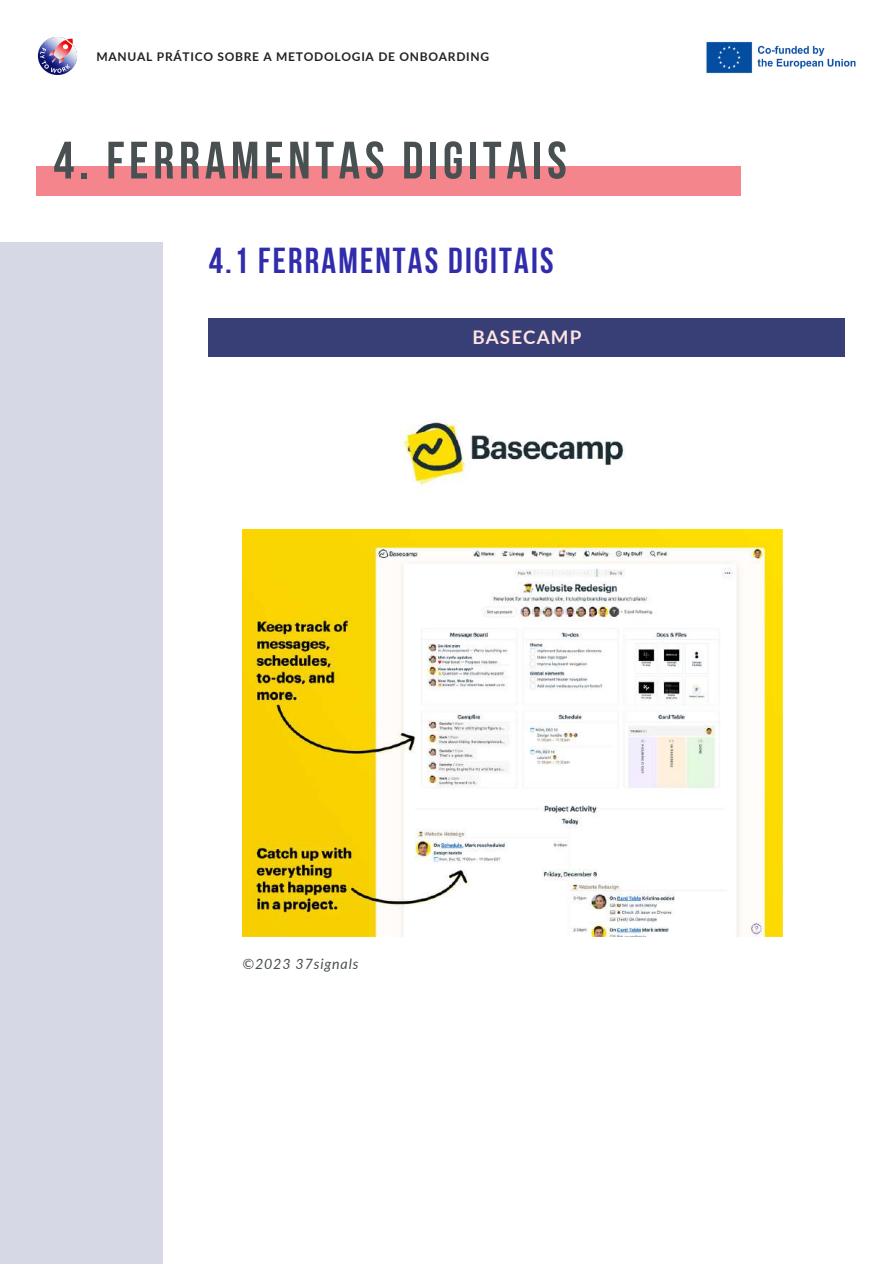
<style>
.page{position:relative;width:893px;height:1264px;background:#fff}
.page>*{position:absolute;margin:0;border:0;box-sizing:border-box;transform-origin:0 0}
.t1{font:700 52.5px "Bebas Neue";letter-spacing:.09em;color:#495052}
.t2{font:700 36px "Bebas Neue";letter-spacing:.06em;color:#312cac}
.t3{font:700 18.75px "Lato";letter-spacing:.06em;color:#ffe3e3}
.t4{font:italic 14.25px "Lato";letter-spacing:.06em;color:#495052}
.t5{font:700 12px "Lato";letter-spacing:.06em;color:#222}
</style>
<div class="page">
<div style="left:36px;top:166px;width:704px;height:30px;background:#f4858c"></div>
<div style="left:0;top:242px;width:162px;height:1021px;background:#d6d8e6"></div>
<div style="left:209px;top:318px;width:635px;height:39px;background:#383e76"></div>
<img style="left:400px;top:421px;width:224px;height:65px">
<img style="left:242px;top:529px;width:540px;height:407px">
<img style="left:37px;top:37px;width:40px;height:38px">
<img style="left:706px;top:41px;width:150px;height:33px">
<p class="t5" style="left:96px;top:49px;width:394px">MANUAL PRÁTICO SOBRE A METODOLOGIA DE ONBOARDING</p>
<h1 class="t1" style="left:53px;top:139px;width:514px">4. FERRAMENTAS DIGITAIS</h1>
<h2 class="t2" style="left:209px;top:246px;width:346px">4.1 FERRAMENTAS DIGITAIS</h2>
<h3 class="t3" style="left:472px;top:325px;width:110px">BASECAMP</h3>
<p class="t4" style="left:242px;top:954px;width:117px">©2023 37signals</p>
</div>
